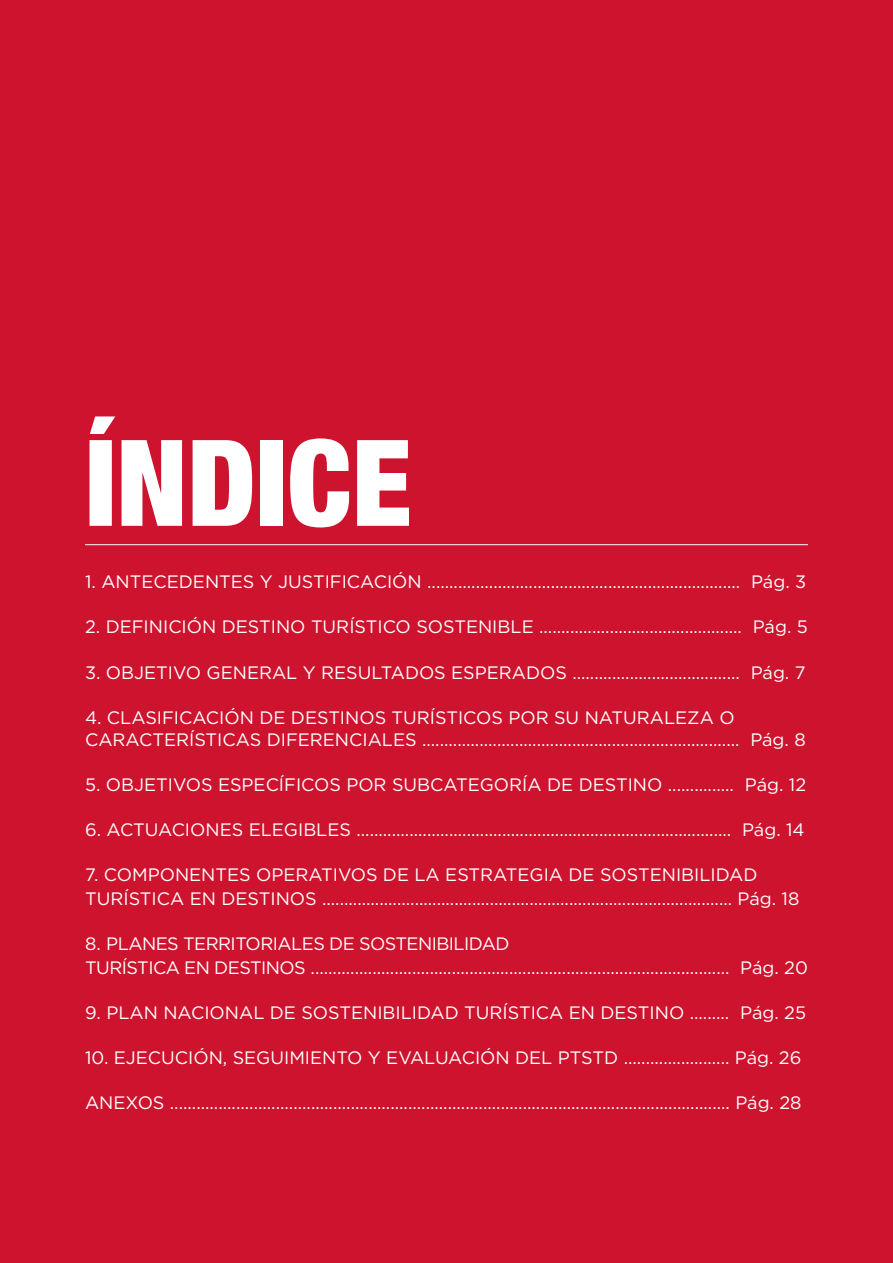
<style>
.page{position:relative;width:893px;height:1263px;background:#ce132e}
.page>*{position:absolute;margin:0;border:0;box-sizing:border-box;transform-origin:0 0}
.t1{font:900 condensed 120px "Helvetica Neue LT Com";color:#fff}
.t2{font:18px/22.5px "Gotham";color:#fff}
.t3{font:18px/24px "Gotham";letter-spacing:-.03em;color:#fff}
</style>
<div class="page">
<hr style="left:85px;top:544px;width:723px;height:1px;background:#fff">
<h1 class="t1" style="left:85px;top:412px;width:328px">ÍNDICE</h1>
<p class="t2" style="left:85px;top:570px;width:723px">1. ANTECEDENTES Y JUSTIFICACIÓN ....................................................................... Pág. 3</p>
<p class="t2" style="left:85px;top:615px;width:724px">2. DEFINICIÓN DESTINO TURÍSTICO SOSTENIBLE .............................................. Pág. 5</p>
<p class="t2" style="left:85px;top:660px;width:722px">3. OBJETIVO GENERAL Y RESULTADOS ESPERADOS ...................................... Pág. 7</p>
<p class="t2" style="left:85px;top:705px;width:722px">4. CLASIFICACIÓN DE DESTINOS TURÍSTICOS POR SU NATURALEZA O<br>CARACTERÍSTICAS DIFERENCIALES ........................................................................ Pág. 8</p>
<p class="t2" style="left:85px;top:773px;width:722px">5. OBJETIVOS ESPECÍFICOS POR SUBCATEGORÍA DE DESTINO ............... Pág. 12</p>
<p class="t2" style="left:85px;top:818px;width:721px">6. ACTUACIONES ELEGIBLES ..................................................................................... Pág. 14</p>
<p class="t2" style="left:85px;top:862px;width:716px;line-height:24px">7. COMPONENTES OPERATIVOS DE LA ESTRATEGIA DE SOSTENIBILIDAD<br>TURÍSTICA EN DESTINOS ............................................................................................. Pág. 18</p>
<p class="t3" style="left:85px;top:931px;width:724px">8. PLANES TERRITORIALES DE SOSTENIBILIDAD<br>TURÍSTICA EN DESTINOS ............................................................................................... Pág. 20</p>
<p class="t2" style="left:85px;top:1001px;width:722px">9. PLAN NACIONAL DE SOSTENIBILIDAD TURÍSTICA EN DESTINO ......... Pág. 25</p>
<p class="t2" style="left:85px;top:1046px;width:718px">10. EJECUCIÓN, SEGUIMIENTO Y EVALUACIÓN DEL PTSTD ........................ Pág. 26</p>
<p class="t2" style="left:85px;top:1091px;width:718px">ANEXOS ............................................................................................................................... Pág. 28</p>
</div>
